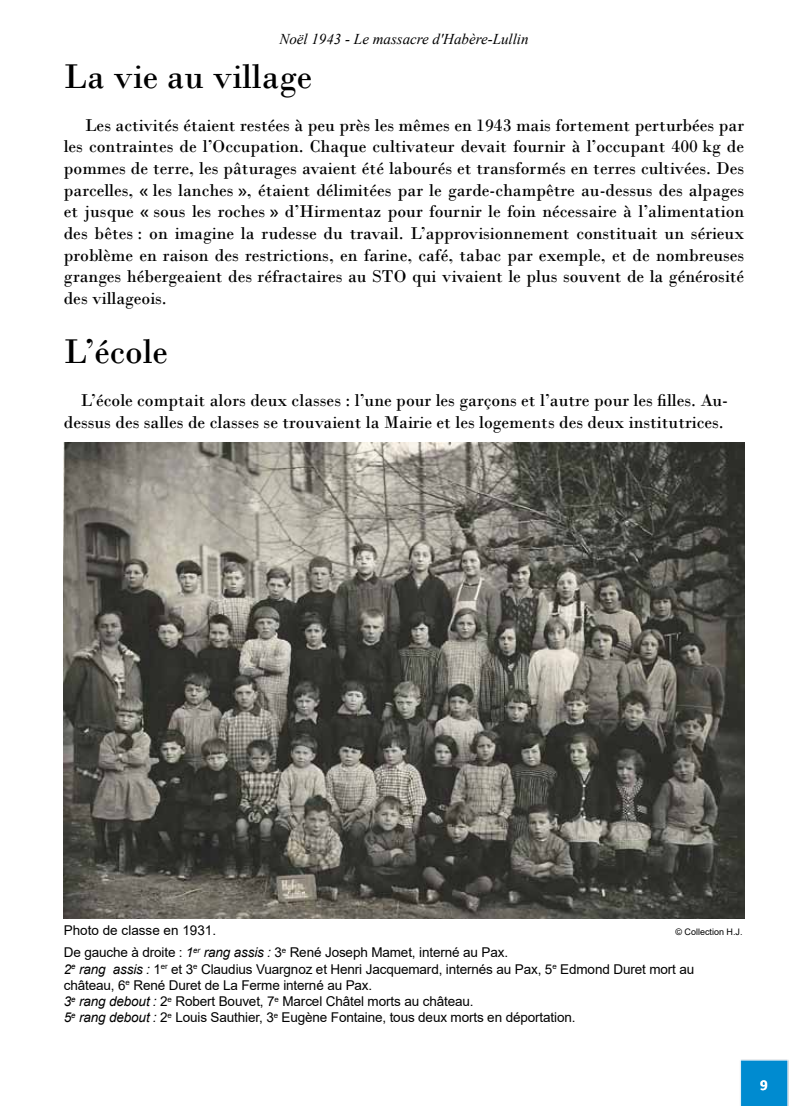
<style>
.page{position:relative;width:808px;height:1106px;background:#fff}
.page>*{position:absolute;margin:0;border:0;box-sizing:border-box;transform-origin:0 0}
.t1{font:36px "Bodoni";color:#000}
.t2{font:18px/21.6px "Bodoni";color:#000;text-align:justify}
.t3{font:italic 15px "Times New Roman";color:#000}
.t4{font:700 15px "Calibri";color:#fff}
.t5{font:13.5px/16.2px "Arial";letter-spacing:-.01em;color:#000}
.t6{font:9px "Arial";color:#000}
.s1{font-style:italic}
</style>
<div class="page">
<img style="left:64px;top:442px;width:681px;height:476px">
<p class="t3" style="left:279px;top:29px;width:251px">Noël 1943 - Le massacre d'Habère-Lullin</p>
<h1 class="t1" style="left:64px;top:55px;width:250px">La vie au village</h1>
<p class="t2" style="left:64px;top:114px;width:682px;text-indent:21px">Les activités étaient restées à peu près les mêmes en 1943 mais fortement perturbées par les contraintes de l’Occupation. Chaque cultivateur devait fournir à l’occupant 400 kg de pommes de terre, les pâturages avaient été labourés et transformés en terres cultivées. Des parcelles, « les lanches », étaient délimitées par le garde-champêtre au-dessus des alpages et jusque « sous les roches » d’Hirmentaz pour fournir le foin nécessaire à l’alimentation des bêtes : on imagine la rudesse du travail. L’approvisionnement constituait un sérieux problème en raison des restrictions, en farine, café, tabac par exemple, et de nombreuses granges hébergeaient des réfractaires au STO qui vivaient le plus souvent de la générosité des villageois.</p>
<h1 class="t1" style="left:64px;top:330px;width:106px">L’école</h1>
<p class="t2" style="left:64px;top:390px;width:666px;text-align:right">L’école comptait alors deux classes : l’une pour les garçons et l’autre pour les filles. Au&shy;dessus des salles de classes se trouvaient la Mairie et les logements des deux institutrices.</p>
<p class="t5" style="left:64px;top:921px;width:154px">Photo de classe en 1931.</p>
<p class="t6" style="left:675px;top:925px;width:69px">© Collection H.J.</p>
<p class="t5" style="left:64px;top:944px;width:632px">De gauche à droite : <span class="s1">1</span><sup>er</sup> <span class="s1">rang assis :</span> 3<sup>e</sup> René Joseph Mamet, interné au Pax.<br><span class="s1">2</span><sup>e</sup> <span class="s1">rang assis :</span> 1<sup>er</sup> et 3<sup>e</sup> Claudius Vuargnoz et Henri Jacquemard, internés au Pax, 5<sup>e</sup> Edmond Duret mort au château, 6<sup>e</sup> René Duret de La Ferme interné au Pax.<br><span class="s1">3</span><sup>e</sup> <span class="s1">rang debout :</span> 2<sup>e</sup> Robert Bouvet, 7<sup>e</sup> Marcel Châtel morts au château.<br><span class="s1">5</span><sup>e</sup> <span class="s1">rang debout :</span> 2<sup>e</sup> Louis Sauthier, 3<sup>e</sup> Eugène Fontaine, tous deux morts en déportation.</p>
<p class="t4" style="left:760px;top:1074px;width:9px">9</p>
</div>
